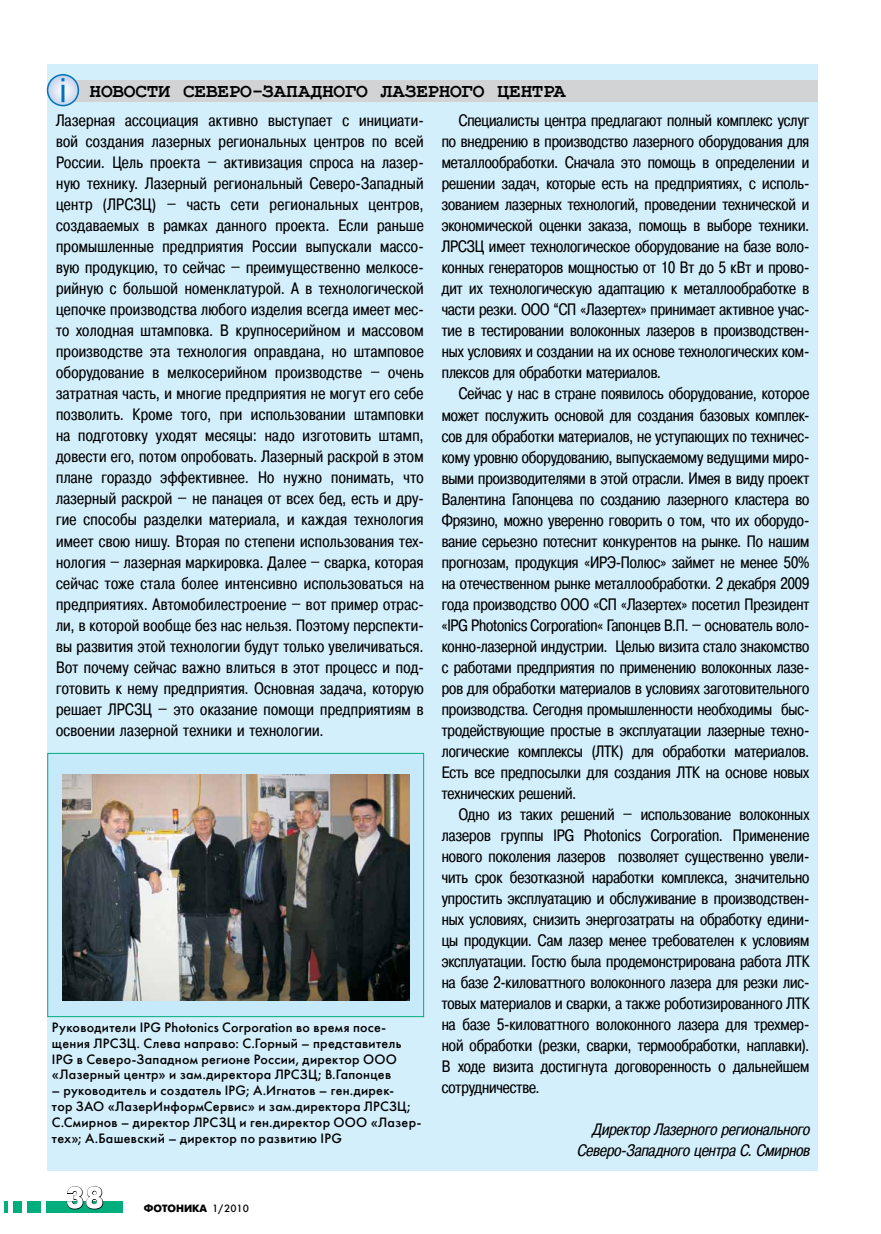
<style>
.page{position:relative;width:881px;height:1234px;background:#fff}
.page>*{position:absolute;margin:0;border:0;box-sizing:border-box;transform-origin:0 0}
.t1{font:700 30px "Futuris C";color:#fff}
.t2{font:700 19.5px "Courier New";letter-spacing:-.01em;color:#000}
.t3{font:16.5px/21px "Pragmatica Cond C";color:#000;text-align:justify}
.t4{font:italic 16.5px/21px "Pragmatica Cond C";color:#000;text-align:right}
.t5{font:13.5px/15.8px "Futuris C";letter-spacing:.02em;color:#000}
.t6{font:700 10.5px "Futuris C";color:#000}
.s1{font-weight:400}
</style>
<div class="page">
<div style="left:48px;top:64px;width:769px;height:1105px;background:#d4effc"></div>
<div style="left:60px;top:80px;width:757px;height:21px;background:#d1d3d4"></div>
<svg style="left:48px;top:75px;width:30px;height:31px"></svg>
<div style="left:47px;top:74px;width:32px;height:32px;border:2px solid #0072bc;border-radius:50%"></div>
<hr style="left:61px;top:85px;width:3px;height:17px;background:#0072bc">
<div style="left:48px;top:753px;width:375px;height:263px;background:#c7eafb"></div>
<img style="left:63px;top:774px;width:346px;height:226px">
<div style="left:47px;top:753px;width:376px;height:263px;border:1px solid #00ad7d"></div>
<div style="left:47px;top:1201px;width:76px;height:11px;background:#00ad7d"></div>
<div style="left:28px;top:1201px;width:13px;height:11px;background:#00ad7d"></div>
<div style="left:13px;top:1201px;width:9px;height:11px;background:#00ad7d"></div>
<hr style="left:4px;top:1201px;width:4px;height:11px;background:#00ad7d">
<svg style="left:66px;top:1186px;width:37px;height:23px"></svg>
<p class="t2" style="left:90px;top:79px;width:477px">НОВОСТИ СЕВЕРО-ЗАПАДНОГО ЛАЗЕРНОГО ЦЕНТРА</p>
<p class="t3" style="left:56px;top:110px;width:369px">Лазерная ассоциация активно выступает с инициати&shy;вой создания лазерных региональных центров по всей России. Цель проекта – активизация спроса на лазер&shy;ную технику. Лазерный региональный Северо-Западный центр (ЛРСЗЦ) – часть сети региональных центров, создаваемых в рамках данного проекта. Если раньше промышленные предприятия России выпускали массо&shy;вую продукцию, то сейчас – преимущественно мелкосе&shy;рийную с большой номенклатурой. А в технологической цепочке производства любого изделия всегда имеет мес&shy;то холодная штамповка. В крупносерийном и массовом производстве эта технология оправдана, но штамповое оборудование в мелкосерийном производстве – очень затратная часть, и многие предприятия не могут его себе позволить. Кроме того, при использовании штамповки на подготовку уходят месяцы: надо изготовить штамп, довести его, потом опробовать. Лазерный раскрой в этом плане гораздо эффективнее. Но нужно понимать, что лазерный раскрой – не панацея от всех бед, есть и дру&shy;гие способы разделки материала, и каждая технология имеет свою нишу. Вторая по степени использования тех&shy;нология – лазерная маркировка. Далее – сварка, которая сейчас тоже стала более интенсивно использоваться на предприятиях. Автомобилестроение – вот пример отрас&shy;ли, в которой вообще без нас нельзя. Поэтому перспекти&shy;вы развития этой технологии будут только увеличиваться.<br>Вот почему сейчас важно влиться в этот процесс и под&shy;готовить к нему предприятия. Основная задача, которую решает ЛРСЗЦ – это оказание помощи предприятиям в освоении лазерной техники и технологии.</p>
<p class="t3" style="left:441px;top:110px;width:369px;text-indent:17px">Специалисты центра предлагают полный комплекс услуг по внедрению в производство лазерного оборудования для металлообработки. Сначала это помощь в определении и решении задач, которые есть на предприятиях, с исполь&shy;зованием лазерных технологий, проведении технической и экономической оценки заказа, помощь в выборе техники.<br>ЛРСЗЦ имеет технологическое оборудование на базе воло&shy;конных генераторов мощностью от 10 Вт до 5 кВт и прово&shy;дит их технологическую адаптацию к металлообработке в части резки. ООО “СП «Лазертех» принимает активное учас&shy;тие в тестировании волоконных лазеров в производствен&shy;ных условиях и создании на их основе технологических ком&shy;плексов для обработки материалов.</p>
<p class="t3" style="left:441px;top:383px;width:369px;text-indent:17px">Сейчас у нас в стране появилось оборудование, которое может послужить основой для создания базовых комплек&shy;сов для обработки материалов, не уступающих по техничес&shy;кому уровню оборудованию, выпускаемому ведущими миро&shy;выми производителями в этой отрасли. Имея в виду проект Валентина Гапонцева по созданию лазерного кластера во Фрязино, можно уверенно говорить о том, что их оборудо&shy;вание серьезно потеснит конкурентов на рынке. По нашим прогнозам, продукция «ИРЭ-Полюс» займет не менее 50% на отечественном рынке металлообработки. 2 декабря 2009 года производство ООО «СП «Лазертех» посетил Президент «IPG Photonics Corporation« Гапонцев В.П. – основатель воло&shy;конно-лазерной индустрии. Целью визита стало знакомство с работами предприятия по применению волоконных лазе&shy;ров для обработки материалов в условиях заготовительного производства. Сегодня промышленности необходимы быс&shy;тродействующие простые в эксплуатации лазерные техно&shy;логические комплексы (ЛТК) для обработки материалов.<br>Есть все предпосылки для создания ЛТК на основе новых технических решений.</p>
<p class="t3" style="left:441px;top:803px;width:369px;text-indent:17px">Одно из таких решений – использование волоконных лазеров группы IPG Photonics Corporation. Применение нового поколения лазеров позволяет существенно увели&shy;чить срок безотказной наработки комплекса, значительно упростить эксплуатацию и обслуживание в производствен&shy;ных условиях, снизить энергозатраты на обработку едини&shy;цы продукции. Сам лазер менее требователен к условиям эксплуатации. Гостю была продемонстрирована работа ЛТК на базе 2-киловаттного волоконного лазера для резки лис&shy;товых материалов и сварки, а также роботизированного ЛТК на базе 5-киловаттного волоконного лазера для трехмер&shy;ной обработки (резки, сварки, термообработки, наплавки).<br>В ходе визита достигнута договоренность о дальнейшем сотрудничестве.</p>
<p class="t4" style="left:576px;top:1118px;width:238px">Директор Лазерногорегионального<br>Северо-ЗападногоцентраС.Смирнов</p>
<p class="t5" style="left:52px;top:1019px;width:351px">Руководители IPG Photonics Corporation во время посе&shy;щения ЛРСЗЦ. Слева направо: С.Горный – представитель IPG в Северо-Западном регионе России, директор ООО «Лазерный центр» и зам.директора ЛРСЗЦ; В.Гапонцев</p>
<p class="t5" style="left:52px;top:1082px;width:370px">– руководитель и создатель IPG; А.Игнатов – ген.дирек-<br>тор ЗАО «ЛазерИнформСервис» и зам.директора ЛРСЗЦ; С.Смирнов – директор ЛРСЗЦ и ген.директор ООО «Лазер&shy;тех»; А.Башевский – директор по развитию IPG</p>
<h1 class="t1" style="left:66px;top:1180px;width:39px">38</h1>
<p class="t6" style="left:144px;top:1202px;width:107px">ФОТОНИКА <span class="s1">1/2010</span></p>
</div>
